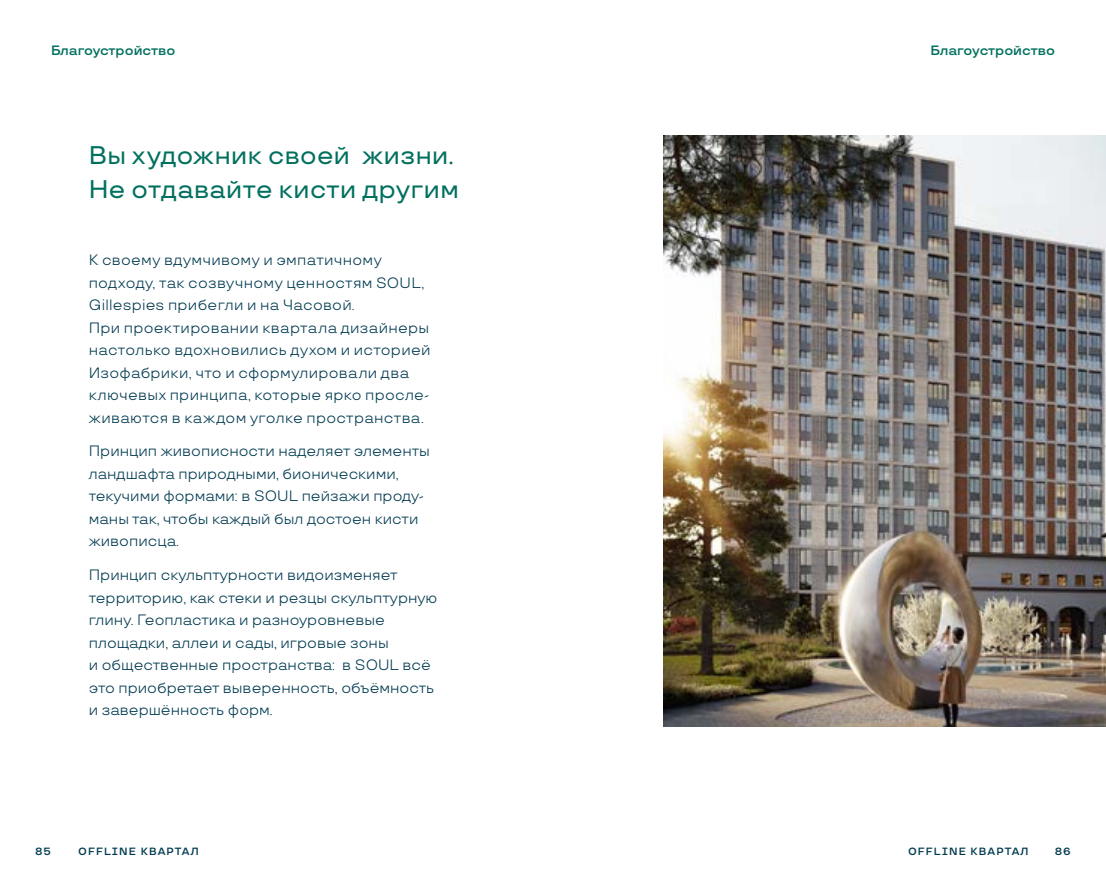
<style>
.page{position:relative;width:1106px;height:893px;background:#fff}
.page>*{position:absolute;margin:0;border:0;box-sizing:border-box;transform-origin:0 0}
.t1{font:500 25.5px/33.8px "TT Travels";letter-spacing:.015em;color:#00705e}
.t2{font:15px/22.5px "TT Travels";color:#003a50}
.t3{font:600 13.5px "TT Travels";color:#00705e}
.t4{font:600 10.5px "TT Travels";letter-spacing:.1em;color:#003a50}
</style>
<div class="page">
<img style="left:663px;top:136px;width:443px;height:590px">
<p class="t3" style="left:51px;top:42px;width:126px">Благоустройство</p>
<h1 class="t1" style="left:89px;top:138px;width:371px">Вы художник своей жизни.<br>Не отдавайте кисти другим</h1>
<p class="t2" style="left:89px;top:249px;width:343px">К своему вдумчивому и эмпатичному подходу, так созвучному ценностям SOUL, Gillespies прибегли и на Часовой.<br>При проектировании квартала дизайнеры настолько вдохновились духом и историей Изофабрики, что и сформулировали два ключевых принципа, которые ярко просле&shy;живаются в каждом уголке пространства.</p>
<p class="t2" style="left:89px;top:440px;width:343px">Принцип живописности наделяет элементы ландшафта природными, бионическими, текучими формами: в SOUL пейзажи проду&shy;маны так, чтобы каждый был достоен кисти живописца.</p>
<p class="t2" style="left:89px;top:564px;width:350px">Принцип скульптурности видоизменяет территорию, как стеки и резцы скульптурную глину. Геопластика и разноуровневые площадки, аллеи и сады, игровые зоны<br>и общественные пространства: в SOUL всё это приобретает выверенность, объёмность и завершённость форм.</p>
<p class="t3" style="left:930px;top:42px;width:126px">Благоустройство</p>
<p class="t4" style="left:35px;top:845px;width:17px">85</p>
<p class="t4" style="left:78px;top:845px;width:122px">OFFLINE КВАРТАЛ</p>
<p class="t4" style="left:908px;top:845px;width:122px">OFFLINE КВАРТАЛ</p>
<p class="t4" style="left:1054px;top:845px;width:17px">86</p>
</div>
